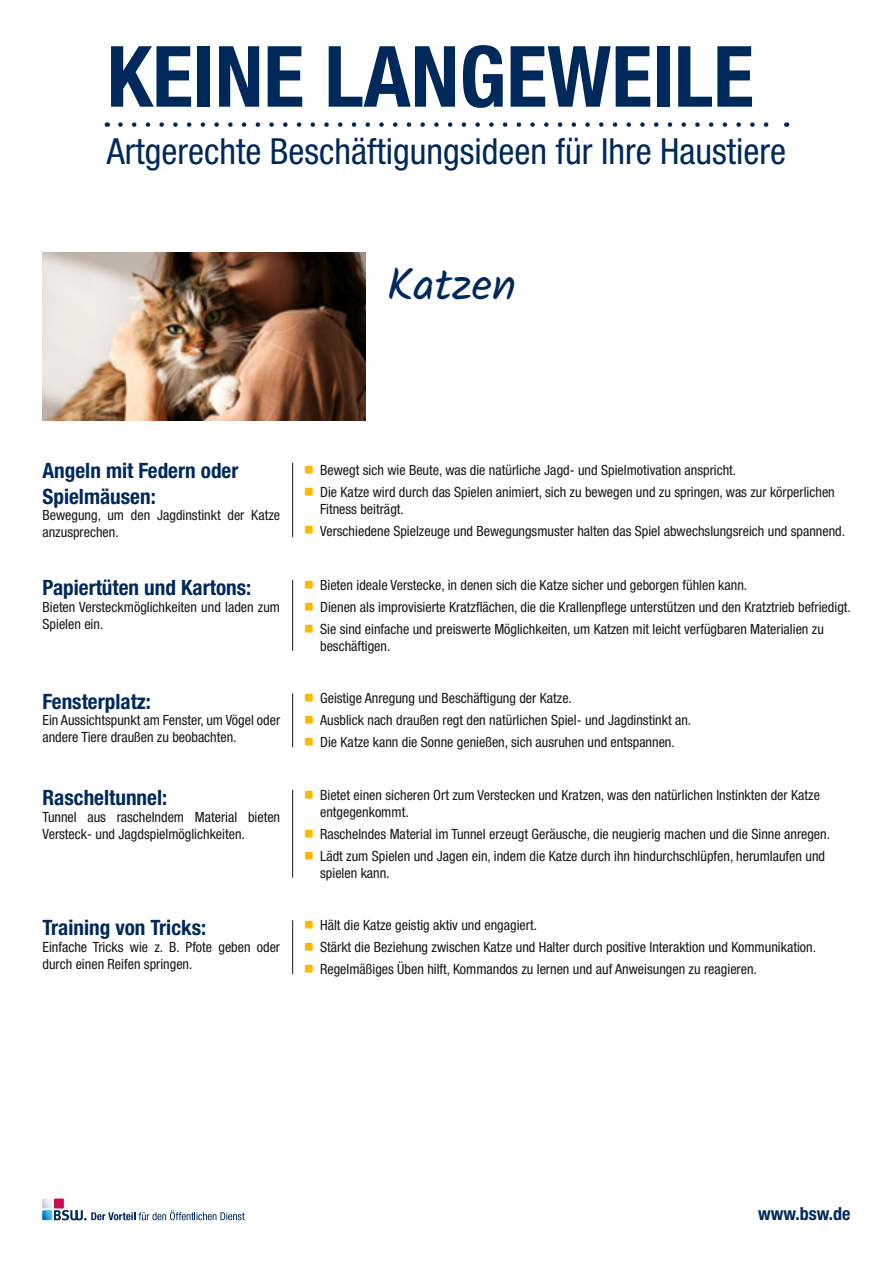
<style>
.page{position:relative;width:893px;height:1263px;background:#fff}
.page>*{position:absolute;margin:0;border:0;box-sizing:border-box;transform-origin:0 0}
.t1{font:700 condensed 84.6px "Helvetica Neue LT Pro";color:#00295b}
.t2{font:45px "Kalam";color:#00295b}
.t3{font:condensed 36px "Helvetica Neue LT Pro";color:#00295b}
.t4{font:700 condensed 21.15px/25.3px "Helvetica Neue LT Pro";color:#00295b}
.t5{font:700 condensed 18px "Helvetica Neue LT Pro";color:#00295b}
.t6{font:condensed 14.1px/21.9px "Helvetica Neue LT Pro";color:#181716}
</style>
<div class="page">
<svg style="left:42px;top:1198px;width:203px;height:22px"></svg>
<svg style="left:120px;top:122px;width:649px;height:5px"></svg>
<img style="left:43px;top:252px;width:323px;height:168px">
<hr style="left:292px;top:463px;width:1px;height:74px;background:#181716">
<hr style="left:292px;top:580px;width:1px;height:71px;background:#181716">
<hr style="left:292px;top:693px;width:1px;height:54px;background:#181716">
<hr style="left:292px;top:790px;width:1px;height:88px;background:#181716">
<hr style="left:292px;top:920px;width:1px;height:54px;background:#181716">
<h1 class="t1" style="left:107px;top:26px;width:649px">KEINE LANGEWEILE</h1>
<h3 class="t3" style="left:107px;top:130px;width:681px">Artgerechte Beschäftigungsideen für Ihre Haustiere</h3>
<h2 class="t2" style="left:387px;top:254px;width:131px">Katzen</h2>
<h3 class="t4" style="left:43px;top:458px;width:197px">Angeln mit Federn oder<br>Spielmäusen:</h3>
<p class="t6" style="left:43px;top:507px;width:239px;line-height:17px">Bewegung, um den Jagdinstinkt der Katze anzusprechen.</p>
<h3 class="t4" style="left:43px;top:575px;width:210px">Papiertüten und Kartons:</h3>
<p class="t6" style="left:43px;top:598px;width:239px;line-height:17px">Bieten Versteckmöglichkeiten und laden zum<br>Spielen ein.</p>
<h3 class="t4" style="left:43px;top:688px;width:110px">Fensterplatz:</h3>
<p class="t6" style="left:43px;top:712px;width:239px;line-height:17px">Ein Aussichtspunkt am Fenster, um Vögel oder andere Tiere draußen zu beobachten.</p>
<h3 class="t4" style="left:43px;top:785px;width:126px">Rascheltunnel:</h3>
<p class="t6" style="left:43px;top:808px;width:239px;line-height:17px">Tunnel aus raschelndem Material bieten<br>Versteck- und Jagdspielmöglichkeiten.</p>
<h3 class="t4" style="left:43px;top:915px;width:165px">Training von Tricks:</h3>
<p class="t6" style="left:43px;top:939px;width:239px;line-height:17px">Einfache Tricks wie z. B. Pfote geben oder durch einen Reifen springen.</p>
<p class="t6" style="left:320px;top:459px;width:516px">Bewegt sich wie Beute, was die natürliche Jagd- und Spielmotivation anspricht.<br>Die Katze wird durch das Spielen animiert, sich zu bewegen und zu springen, was zur körperlichen</p>
<p class="t6" style="left:320px;top:498px;width:527px">Fitness beiträgt.<br>Verschiedene Spielzeuge und Bewegungsmuster halten das Spiel abwechslungsreich und spannend.</p>
<p class="t6" style="left:320px;top:574px;width:532px">Bieten ideale Verstecke, in denen sich die Katze sicher und geborgen fühlen kann.<br>Dienen als improvisierte Kratzflächen, die die Krallenpflege unterstützen und den Kratztrieb befriedigt.<br>Sie sind einfache und preiswerte Möglichkeiten, um Katzen mit leicht verfügbaren Materialien zu</p>
<p class="t6" style="left:320px;top:635px;width:72px">beschäftigen.</p>
<p class="t6" style="left:320px;top:687px;width:373px">Geistige Anregung und Beschäftigung der Katze.<br>Ausblick nach draußen regt den natürlichen Spiel- und Jagdinstinkt an.<br>Die Katze kann die Sonne genießen, sich ausruhen und entspannen.</p>
<p class="t6" style="left:320px;top:786px;width:501px;line-height:17px">Bietet einen sicheren Ort zum Verstecken und Kratzen, was den natürlichen Instinkten der Katze entgegenkommt.</p>
<p class="t6" style="left:320px;top:823px;width:511px">Raschelndes Material im Tunnel erzeugt Geräusche, die neugierig machen und die Sinne anregen.<br>Lädt zum Spielen und Jagen ein, indem die Katze durch ihn hindurchschlüpfen, herumlaufen und</p>
<p class="t6" style="left:320px;top:862px;width:71px">spielen kann.</p>
<p class="t6" style="left:320px;top:914px;width:497px">Hält die Katze geistig aktiv und engagiert.<br>Stärkt die Beziehung zwischen Katze und Halter durch positive Interaktion und Kommunikation.<br>Regelmäßiges Üben hilft, Kommandos zu lernen und auf Anweisungen zu reagieren.</p>
<p class="t5" style="left:758px;top:1203px;width:94px">www.bsw.de</p>
</div>
